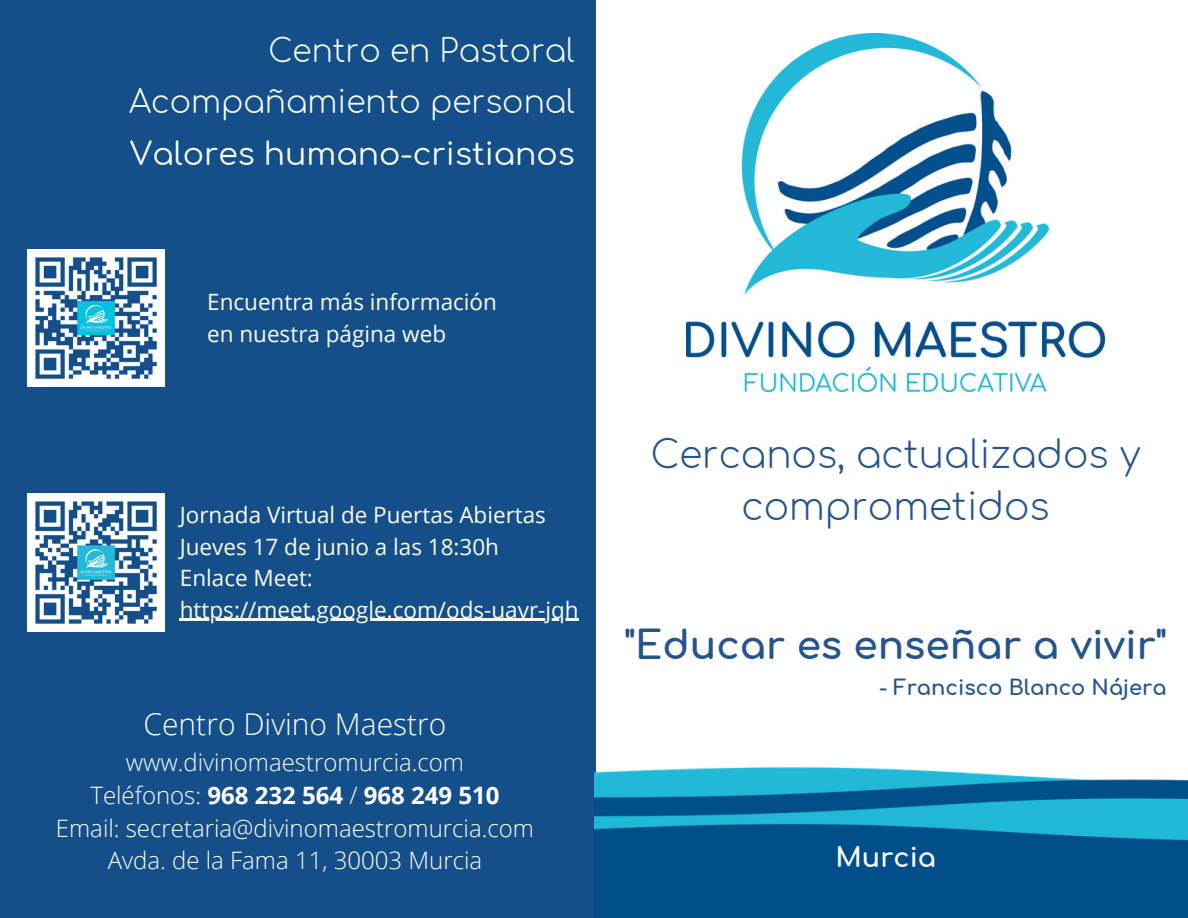
<style>
.page{position:relative;width:1188px;height:918px;background:#fff}
.page>*{position:absolute;margin:0;border:0;box-sizing:border-box;transform-origin:0 0}
.t1{font:700 39px "Comfortaa";color:#25548b}
.t2{font:300 37.5px/51.8px "Comfortaa";color:#25548b;text-align:center}
.t3{font:300 31.5px "Comfortaa";color:#fbfdf8}
.t4{font:31.5px "Comfortaa";color:#fbfdf8}
.t5{font:300 30px "Open Sans";color:#fff}
.t6{font:700 27px "Comfortaa";color:#fbfdf8}
.t7{font:300 24px "Open Sans";color:#fff}
.t8{font:700 24px "Open Sans";color:#fff}
.t9{font:22.5px/31.5px "Open Sans";color:#fbfdf8}
.t10{font:700 21px "Comfortaa";color:#25548b}
.s1{font-weight:300}
</style>
<div class="page">
<div style="left:0;top:0;width:595px;height:918px;background:#144f8a"></div>
<img style="left:687px;top:34px;width:417px;height:358px">
<img style="left:594px;top:768px;width:594px;height:150px">
<img style="left:28px;top:250px;width:137px;height:137px">
<img style="left:28px;top:494px;width:137px;height:137px">
<hr style="left:180px;top:619px;width:399px;height:2px;background:#fbfdf8">
<p class="t3" style="left:268px;top:35px;width:308px">Centro en Pastoral</p>
<p class="t3" style="left:129px;top:86px;width:447px">Acompañamiento personal</p>
<p class="t4" style="left:130px;top:138px;width:446px">Valores humano-cristianos</p>
<p class="t9" style="left:207px;top:286px;width:291px">Encuentra más información</p>
<p class="t9" style="left:207px;top:317px;width:240px">en nuestra página web</p>
<p class="t9" style="left:180px;top:499px;width:368px">Jornada Virtual de Puertas Abiertas</p>
<p class="t9" style="left:180px;top:530px;width:321px">Jueves 17 de junio a las 18:30h</p>
<p class="t9" style="left:180px;top:562px;width:400px">Enlace Meet: https://meet.google.com/ods-uavr-jqh</p>
<p class="t2" style="left:651px;top:430px;width:491px">Cercanos, actualizados y comprometidos</p>
<p class="t1" style="left:625px;top:624px;width:543px">"Educar es enseñar a vivir"</p>
<p class="t10" style="left:879px;top:676px;width:289px">- Francisco Blanco Nájera</p>
<p class="t5" style="left:144px;top:703px;width:304px">Centro Divino Maestro</p>
<p class="t7" style="left:126px;top:746px;width:340px">www.divinomaestromurcia.com</p>
<p class="t8" style="left:90px;top:778px;width:410px"><span class="s1">Teléfonos:</span> 968 232 564 <span class="s1">/</span> 968 249 510</p>
<p class="t7" style="left:56px;top:811px;width:480px">Email: secretaria@divinomaestromurcia.com</p>
<p class="t7" style="left:108px;top:844px;width:376px">Avda. de la Fama 11, 30003 Murcia</p>
<p class="t6" style="left:835px;top:843px;width:102px">Murcia</p>
</div>
